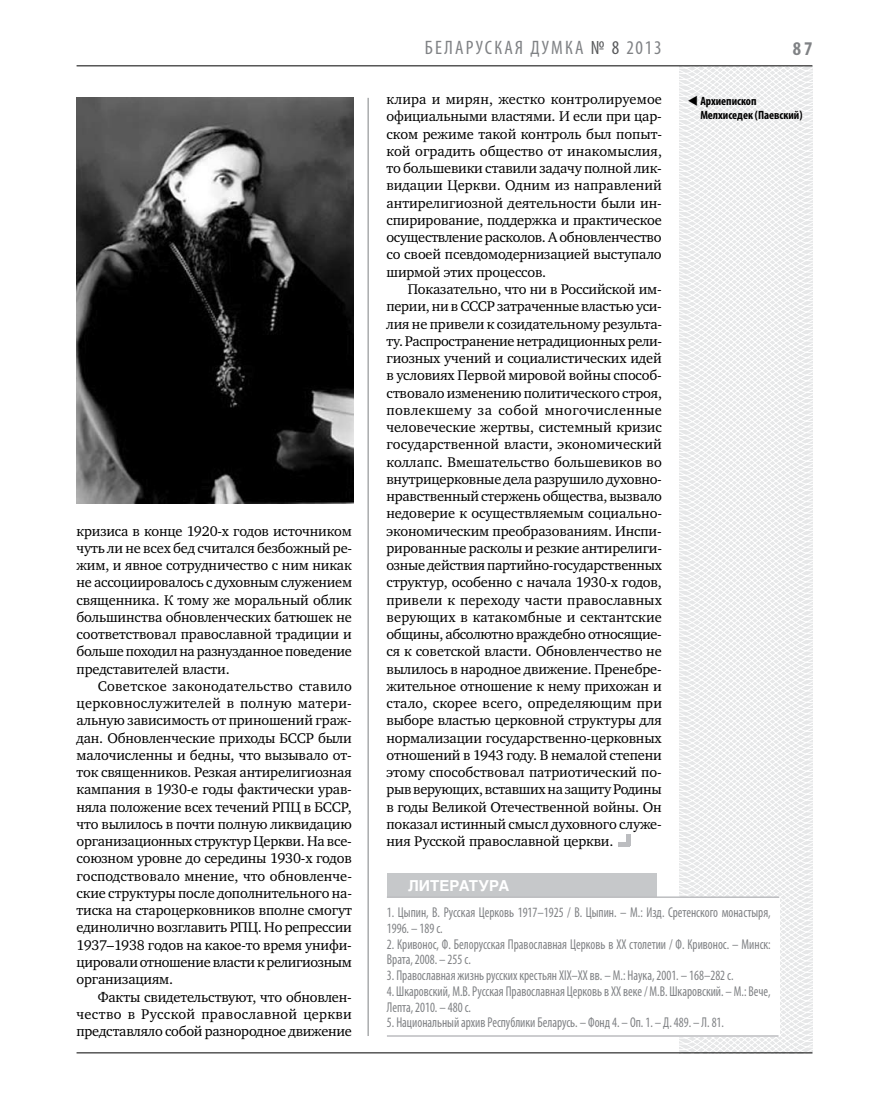
<style>
.page{position:relative;width:872px;height:1106px;background:#fff}
.page>*{position:absolute;margin:0;border:0;box-sizing:border-box;transform-origin:0 0}
.t1{font:condensed 19.5px "Myriad Pro";letter-spacing:.11em;color:#808285}
.t2{font:700 condensed 19.5px "Myriad Pro";color:#808285}
.t3{font:700 15px "Helios";color:#fff}
.t4{font:14.4px/17.2px "Charter C";letter-spacing:-.01em;color:#000;text-align:justify}
.t5{font:condensed 14.25px/15.8px "Myriad Pro";color:#808285;scale:.9 1}
.t6{font:700 condensed 12px/13.5px "Myriad Pro";color:#000}
.s1{color:#58595b}
</style>
<div class="page">
<hr style="left:368px;top:98px;width:1px;height:938px;background:#808285">
<svg style="left:621px;top:65px;width:192px;height:989px"></svg>
<hr style="left:77px;top:65px;width:735px;height:1px;background:#000">
<hr style="left:77px;top:1052px;width:735px;height:1px;background:#000">
<div style="left:387px;top:874px;width:269px;height:23px;background:#c6c8ca"></div>
<div style="left:387px;top:898px;width:392px;height:138px;background:#fff"></div>
<hr style="left:387px;top:1035px;width:391px;height:1px;background:#bcbdc0">
<hr style="left:387px;top:896px;width:392px;height:2px;background:#bcbdc0">
<img style="left:77px;top:97px;width:276px;height:407px">
<hr style="left:626px;top:834px;width:4px;height:12px;background:#bcbdc0">
<hr style="left:618px;top:842px;width:12px;height:4px;background:#bcbdc0">
<svg style="left:698px;top:105px;width:12px;height:1px"></svg>
<p class="t4" style="left:77px;top:522px;width:277px">кризиса в конце 1920-х годов источником чуть ли не всех бед считался безбожный ре&shy;жим, и явное сотрудничество с ним никак не ассоциировалось с духовным служением священника. К тому же моральный облик большинства обновленческих батюшек не соответствовал православной традиции и больше походил на разнузданное поведение представителей власти.</p>
<p class="t4" style="left:77px;top:677px;width:277px;text-indent:21px">Советское законодательство ставило церковнослужителей в полную матери&shy;альную зависимость от приношений граж&shy;дан. Обновленческие приходы БССР были малочисленны и бедны, что вызывало от&shy;ток священников. Резкая антирелигиозная кампания в 1930-е годы фактически урав&shy;няла положение всех течений РПЦ в БССР, что вылилось в почти полную ликвидацию организационных структур Церкви. На все&shy;союзном уровне до середины 1930-х годов господствовало мнение, что обновленче&shy;ские структуры после дополнительного на&shy;тиска на староцерковников вполне смогут единолично возглавить РПЦ. Но репрессии 1937–1938 годов на какое-то время унифи&shy;цировали отношение власти к религиозным организациям.</p>
<p class="t4" style="left:77px;top:988px;width:277px;text-indent:21px">Факты свидетельствуют, что обновлен&shy;чество в Русской православной церкви представляло собой разнородное движение</p>
<h1 class="t1" style="left:425px;top:36px;width:238px">БЕЛАРУСКАЯ ДУМКА <span class="s1">№ 8</span> 2013</h1>
<h1 class="t2" style="left:793px;top:37px;width:21px">87</h1>
<p class="t6" style="left:700px;top:94px;width:104px;text-indent:-13px">▼ Архиепископ<br>Мелхиседек (Паевский)</p>
<p class="t4" style="left:386px;top:91px;width:277px">клира и мирян, жестко контролируемое официальными властями. И если при цар&shy;ском режиме такой контроль был попыт&shy;кой оградить общество от инакомыслия, то большевики ставили задачу полной лик&shy;видации Церкви. Одним из направлений антирелигиозной деятельности были ин&shy;спирирование, поддержка и практическое осуществление расколов. А обновленчество со своей псевдомодернизацией выступало ширмой этих процессов.</p>
<p class="t4" style="left:386px;top:281px;width:277px;text-indent:21px">Показательно, что ни в Российской им&shy;перии, ни в СССР затраченные властью уси&shy;лия не привели к созидательному результа&shy;ту. Распространение нетрадиционных рели&shy;гиозных учений и социалистических идей в условиях Первой мировой войны способ&shy;ствовало изменению политического строя, повлекшему за собой многочисленные человеческие жертвы, системный кризис государственной власти, экономический коллапс. Вмешательство большевиков во внутрицерковные дела разрушило духовно&shy;нравственный стержень общества, вызвало недоверие к осуществляемым социально&shy;экономическим преобразованиям. Инспи&shy;рированные расколы и резкие антирелиги&shy;озные действия партийно-государственных структур, особенно с начала 1930-х годов, привели к переходу части православных верующих в катакомбные и сектантские общины, абсолютно враждебно относящие&shy;ся к советской власти. Обновленчество не вылилось в народное движение. Пренебре&shy;жительное отношение к нему прихожан и стало, скорее всего, определяющим при выборе властью церковной структуры для нормализации государственно-церковных отношений в 1943 году. В немалой степени этому способствовал патриотический по&shy;рыв верующих, вставших на защиту Родины в годы Великой Отечественной войны. Он показал истинный смысл духовного служе&shy;ния Русской православной церкви.</p>
<p class="t3" style="left:408px;top:877px;width:103px">литература</p>
<p class="t5" style="left:387px;top:904px;width:428px">1. Цыпин, В. Русская Церковь 1917–1925 / В. Цыпин. – М.: Изд. Сретенского монастыря,<br>1996. – 189 с.</p>
<p class="t5" style="left:387px;top:936px;width:428px">2. Кривонос, Ф. Белорусская Православная Церковь в ХХ столетии / Ф. Кривонос. – Минск:<br>Врата, 2008. – 255 с.</p>
<p class="t5" style="left:387px;top:967px;width:387px">3. Православная жизнь русских крестьян XIX–XX вв. – М.: Наука, 2001. – 168–282 с.</p>
<p class="t5" style="left:387px;top:983px;width:428px">4. Шкаровский, М.В. Русская Православная Церковь в ХХ веке / М.В.Шкаровский. – М.: Вече,<br>Лепта, 2010. – 480 с.</p>
<p class="t5" style="left:387px;top:1014px;width:376px">5. Национальный архив Республики Беларусь. – Фонд 4. – Оп. 1. – Д. 489. – Л. 81.</p>
</div>
